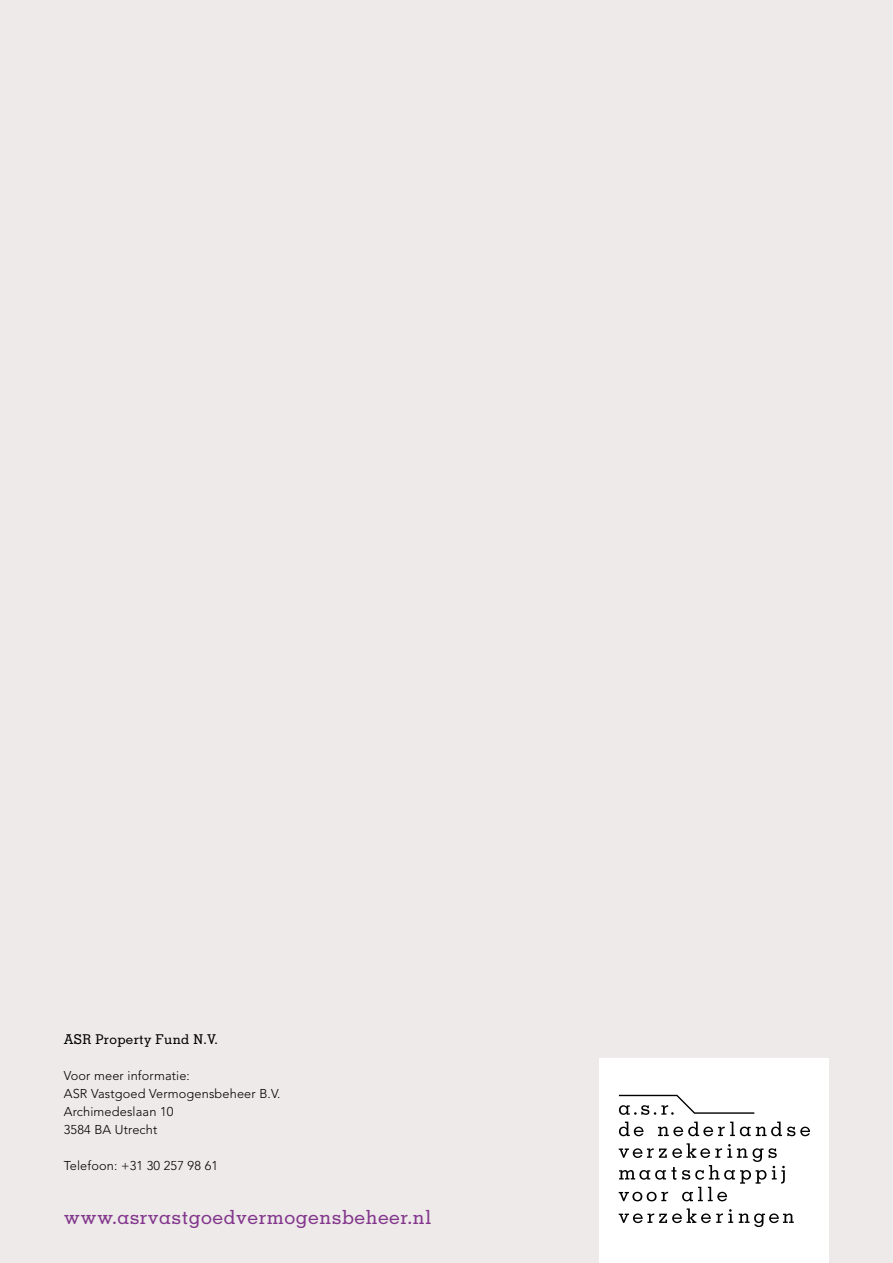
<style>
.page{position:relative;width:893px;height:1263px;background:#eeeae9}
.page>*{position:absolute;margin:0;border:0;box-sizing:border-box;transform-origin:0 0}
.t1{font:500 19.5px "Memphis LT Std";letter-spacing:.025em;color:#82368c}
.t2{font:500 13.5px "Memphis LT Std";letter-spacing:.025em;color:#000}
.t3{font:300 12.75px/18px "Avenir LT Std";letter-spacing:.01em;color:#000}
</style>
<div class="page">
<div style="left:600px;top:1059px;width:229px;height:204px;background:#fff"></div>
<svg style="left:619px;top:1095px;width:191px;height:132px"></svg>
<p class="t2" style="left:64px;top:1031px;width:156px">ASR Property Fund N.V.</p>
<p class="t3" style="left:64px;top:1067px;width:218px">Voor meer informatie:<br>ASR Vastgoed Vermogensbeheer B.V.<br>Archimedeslaan 10<br>3584 BA Utrecht</p>
<p class="t3" style="left:64px;top:1157px;width:156px">Telefoon: +31 30 257 98 61</p>
<h1 class="t1" style="left:64px;top:1205px;width:369px">www.asrvastgoedvermogensbeheer.nl</h1>
</div>
